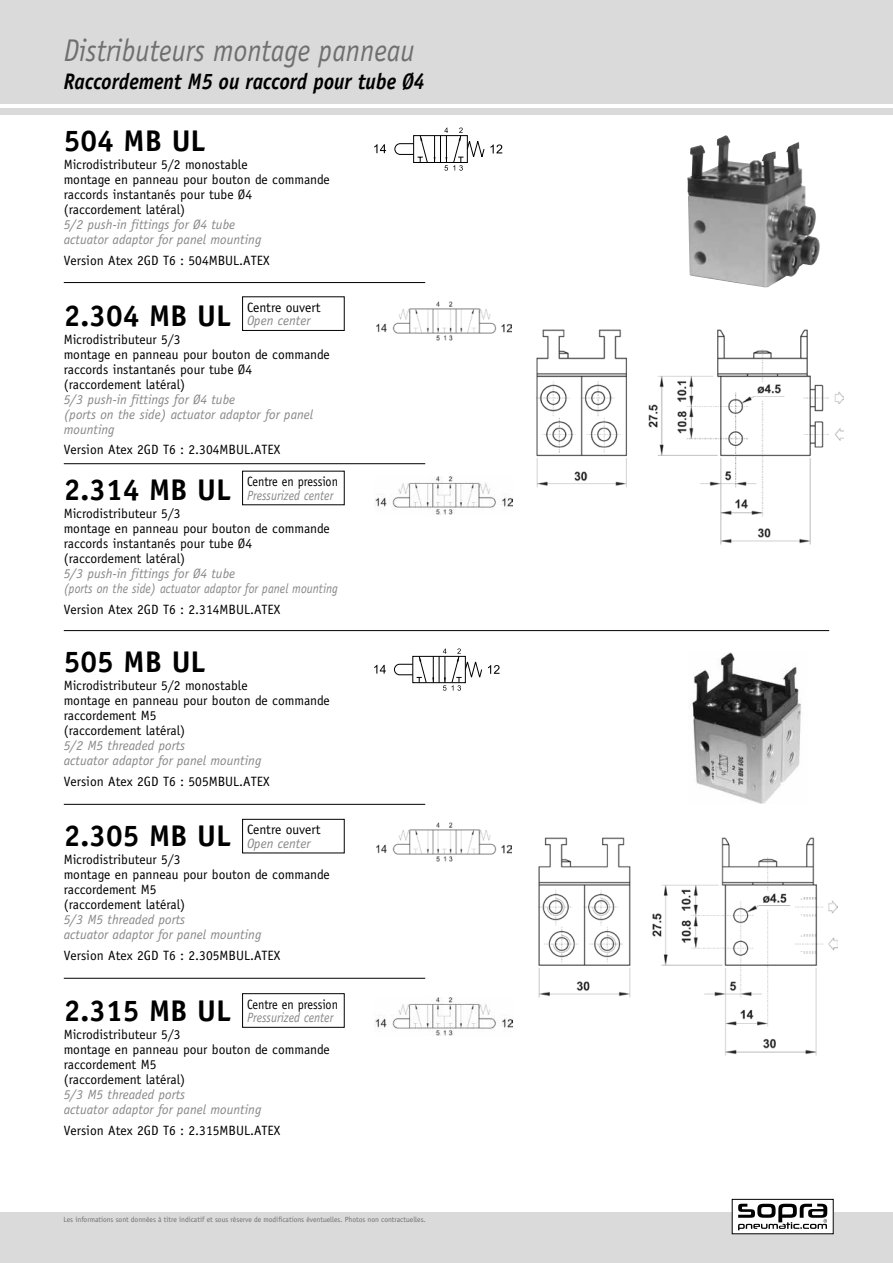
<style>
.page{position:relative;width:893px;height:1263px;background:#fff}
.page>*{position:absolute;margin:0;border:0;box-sizing:border-box;transform-origin:0 0}
.t1{font:italic 31.5px "Officina Sans";color:#706f6f;scale:.9 1}
.t2{font:700 30px "Officina Sans";color:#000}
.t3{font:italic 700 22.5px "Officina Sans";color:#000;scale:.9 1}
.t4{font:13.5px/15px "Officina Sans";color:#000}
.t5{font:italic 13.5px/15px "Officina Sans";color:#878787}
.t6{font:italic 13.5px "Officina Sans";color:#878787;scale:.9 1}
.t7{font:13.5px "Officina Sans";color:#000;scale:.9 1}
.t8{font:7.5px "Officina Sans";color:#706f6f}
</style>
<div class="page">
<img style="left:536px;top:329px;width:308px;height:216px">
<svg style="left:490px;top:144px;width:12px;height:9px"></svg>
<div style="left:413px;top:135px;width:55px;height:28px;border:1px solid #000"></div>
<svg style="left:374px;top:144px;width:12px;height:9px"></svg>
<svg style="left:394px;top:135px;width:34px;height:28px"></svg>
<svg style="left:434px;top:128px;width:50px;height:43px"></svg>
<img style="left:376px;top:302px;width:135px;height:38px">
<img style="left:375px;top:476px;width:138px;height:38px">
<img style="left:538px;top:838px;width:299px;height:218px">
<svg style="left:488px;top:665px;width:12px;height:9px"></svg>
<div style="left:412px;top:656px;width:54px;height:27px;border:1px solid #000"></div>
<svg style="left:374px;top:665px;width:12px;height:8px"></svg>
<svg style="left:394px;top:656px;width:32px;height:27px"></svg>
<svg style="left:432px;top:648px;width:50px;height:43px"></svg>
<img style="left:376px;top:823px;width:135px;height:38px">
<img style="left:375px;top:997px;width:138px;height:38px">
<div style="left:0;top:0;width:893px;height:104px;background:#dadada"></div>
<div style="left:242px;top:297px;width:102px;height:34px;border:1px solid #000"></div>
<div style="left:242px;top:819px;width:102px;height:34px;border:1px solid #000"></div>
<div style="left:242px;top:993px;width:102px;height:34px;border:1px solid #000"></div>
<div style="left:0;top:1212px;width:893px;height:51px;background:#dadada"></div>
<hr style="left:64px;top:630px;width:765px;height:1px;background:#000">
<hr style="left:64px;top:282px;width:361px;height:1px;background:#000">
<hr style="left:64px;top:978px;width:361px;height:1px;background:#000">
<hr style="left:64px;top:804px;width:361px;height:1px;background:#000">
<div style="left:0;top:108px;width:893px;height:7px;background:#dadada"></div>
<div style="left:732px;top:1199px;width:101px;height:35px;background:#fff"></div>
<div style="left:732px;top:1199px;width:102px;height:35px;border:1px solid #000"></div>
<svg style="left:738px;top:1204px;width:89px;height:26px"></svg>
<hr style="left:64px;top:463px;width:361px;height:1px;background:#000">
<img style="left:687px;top:138px;width:133px;height:149px">
<img style="left:692px;top:653px;width:109px;height:150px">
<h1 class="t1" style="left:64px;top:32px;width:391px">Distributeurs montage panneau</h1>
<h3 class="t3" style="left:64px;top:68px;width:403px">Raccordement M5 ou raccord pour tube Ø4</h3>
<h2 class="t2" style="left:64px;top:122px;width:143px">504 MB UL</h2>
<p class="t4" style="left:64px;top:157px;width:268px">Microdistributeur 5/2 monostable<br>montage en panneau pour bouton de commande raccords instantanés pour tube Ø4 (raccordement latéral)</p>
<p class="t5" style="left:64px;top:217px;width:199px">5/2 push-in fittings for Ø4 tube actuator adaptor for panel mounting</p>
<p class="t4" style="left:64px;top:253px;width:207px">Version Atex 2GD T6 : 504MBUL.ATEX</p>
<h2 class="t2" style="left:64px;top:297px;width:169px">2.304 MB UL</h2>
<p class="t4" style="left:64px;top:331px;width:268px">Microdistributeur 5/3<br>montage en panneau pour bouton de commande raccords instantanés pour tube Ø4 (raccordement latéral)</p>
<p class="t5" style="left:64px;top:391px;width:251px">5/3 push-in fittings for Ø4 tube<br>(ports on the side) actuator adaptor for panel mounting</p>
<p class="t4" style="left:64px;top:442px;width:218px">Version Atex 2GD T6 : 2.304MBUL.ATEX</p>
<h2 class="t2" style="left:64px;top:471px;width:169px">2.314 MB UL</h2>
<p class="t4" style="left:64px;top:506px;width:268px">Microdistributeur 5/3<br>montage en panneau pour bouton de commande raccords instantanés pour tube Ø4 (raccordement latéral)</p>
<p class="t5" style="left:64px;top:566px;width:276px">5/3 push-in fittings for Ø4 tube<br>(ports on the side) actuator adaptor for panel mounting</p>
<p class="t4" style="left:64px;top:602px;width:218px">Version Atex 2GD T6 : 2.314MBUL.ATEX</p>
<p class="t4" style="left:247px;top:300px;width:75px">Centre ouvert</p>
<p class="t5" style="left:247px;top:313px;width:65px">Open center</p>
<p class="t7" style="left:247px;top:474px;width:103px">Centre en pression</p>
<p class="t6" style="left:247px;top:487px;width:97px">Pressurized center</p>
<h2 class="t2" style="left:64px;top:643px;width:143px">505 MB UL</h2>
<p class="t4" style="left:64px;top:678px;width:268px">Microdistributeur 5/2 monostable<br>montage en panneau pour bouton de commande raccordement M5<br>(raccordement latéral)</p>
<p class="t5" style="left:64px;top:738px;width:199px">5/2 M5 threaded ports<br>actuator adaptor for panel mounting</p>
<p class="t4" style="left:64px;top:774px;width:207px">Version Atex 2GD T6 : 505MBUL.ATEX</p>
<p class="t4" style="left:247px;top:822px;width:75px">Centre ouvert</p>
<p class="t5" style="left:247px;top:836px;width:65px">Open center</p>
<h2 class="t2" style="left:64px;top:817px;width:169px">2.305 MB UL</h2>
<p class="t4" style="left:64px;top:852px;width:268px">Microdistributeur 5/3<br>montage en panneau pour bouton de commande raccordement M5<br>(raccordement latéral)</p>
<p class="t5" style="left:64px;top:912px;width:199px">5/3 M5 threaded ports<br>actuator adaptor for panel mounting</p>
<p class="t4" style="left:64px;top:948px;width:218px">Version Atex 2GD T6 : 2.305MBUL.ATEX</p>
<p class="t7" style="left:247px;top:996px;width:103px">Centre en pression</p>
<p class="t6" style="left:247px;top:1010px;width:97px">Pressurized center</p>
<h2 class="t2" style="left:64px;top:992px;width:169px">2.315 MB UL</h2>
<p class="t4" style="left:64px;top:1027px;width:268px">Microdistributeur 5/3<br>montage en panneau pour bouton de commande raccordement M5<br>(raccordement latéral)</p>
<p class="t5" style="left:64px;top:1087px;width:199px">5/3 M5 threaded ports<br>actuator adaptor for panel mounting</p>
<p class="t4" style="left:64px;top:1122px;width:218px">Version Atex 2GD T6 : 2.315MBUL.ATEX</p>
<p class="t8" style="left:63px;top:1215px;width:364px">Les informations sont données à titre indicatif et sous réserve de modifications éventuelles. Photos non contractuelles.</p>
</div>
